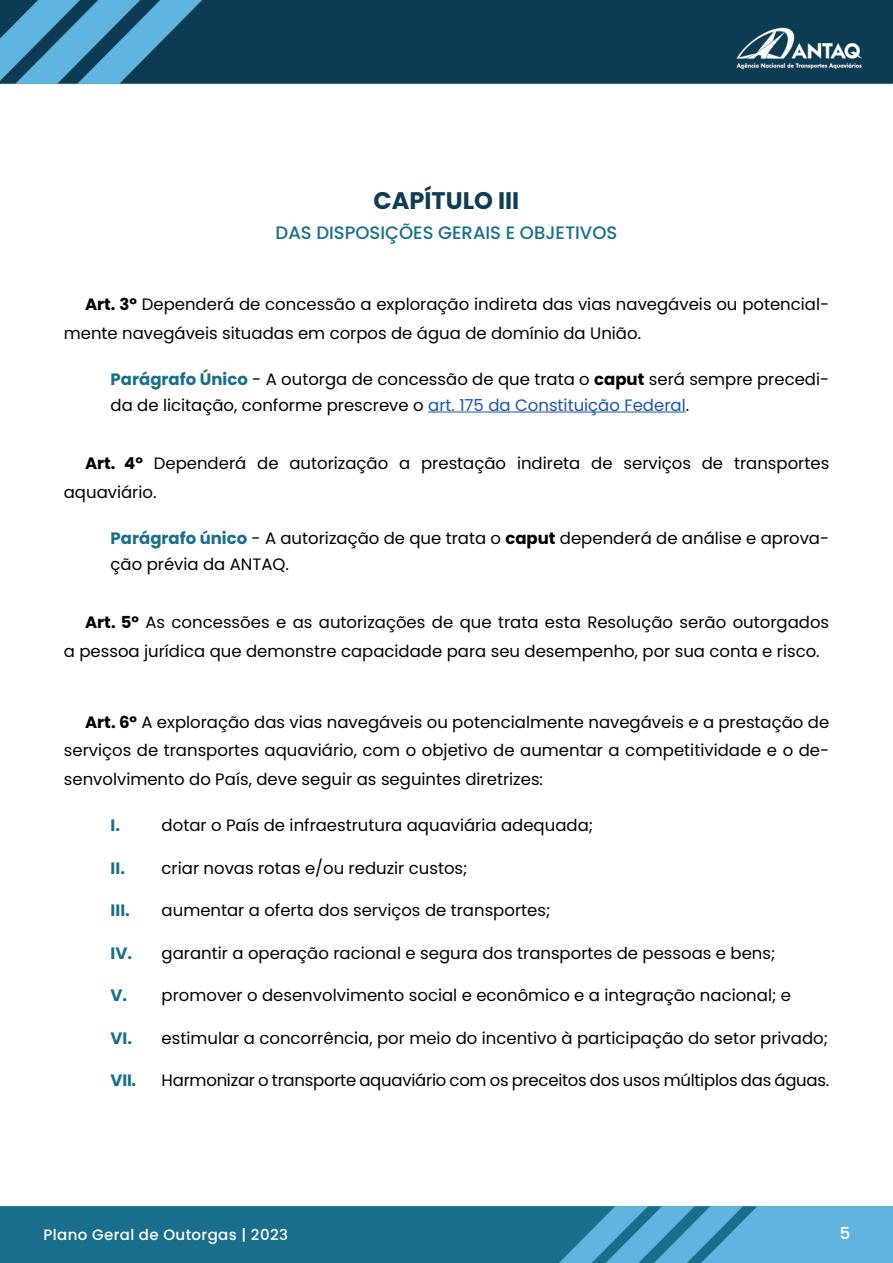
<style>
.page{position:relative;width:893px;height:1263px;background:#fff}
.page>*{position:absolute;margin:0;border:0;box-sizing:border-box;transform-origin:0 0}
.t1{font:700 24px "Poppins";color:#0d3d52}
.t2{font:500 18px "Poppins";color:#19708b}
.t3{font:16.5px/28.5px "Poppins";color:#000001}
.t4{font:700 16.5px "Poppins";letter-spacing:-.01em;color:#19708b}
.t5{font:500 16.5px "Poppins";color:#fff}
.t6{font:500 15px "Poppins";letter-spacing:.025em;color:#fff}
.s1{font-weight:700}
.s2{font-weight:700;color:#19708b}
.s3{color:#1e56a6}
</style>
<div class="page">
<img style="left:0;top:0;width:893px;height:85px">
<img style="left:0;top:1206px;width:893px;height:57px">
<hr style="left:428px;top:412px;width:258px;height:1px;background:#1e56a6">
<h1 class="t1" style="left:374px;top:187px;width:147px">CAPÍTULO III</h1>
<p class="t2" style="left:276px;top:222px;width:343px">DAS DISPOSIÇÕES GERAIS E OBJETIVOS</p>
<p class="t3" style="left:64px;top:290px;width:767px;text-indent:21px"><span class="s1">Art. 3º</span> Dependerá de concessão a exploração indireta das vias navegáveis ou potencial&shy;mente navegáveis situadas em corpos de água de domínio da União.</p>
<p class="t3" style="left:111px;top:367px;width:720px;line-height:25.5px"><span class="s2">Parágrafo Único</span> - A outorga de concessão de que trata o <span class="s1">caput</span> será sempre precedi&shy;da de licitação, conforme prescreve o <span class="s3">art. 175 da Constituição Federal</span>.</p>
<p class="t3" style="left:64px;top:449px;width:767px;text-indent:21px"><span class="s1">Art. 4º</span> Dependerá de autorização a prestação indireta de serviços de transportes aquaviário.</p>
<p class="t3" style="left:111px;top:526px;width:720px;line-height:25.5px"><span class="s2">Parágrafo único</span> - A autorização de que trata o <span class="s1">caput</span> dependerá de análise e aprova&shy;ção prévia da ANTAQ.</p>
<p class="t3" style="left:64px;top:608px;width:767px;text-indent:21px"><span class="s1">Art. 5º</span> As concessões e as autorizações de que trata esta Resolução serão outorgados a pessoa jurídica que demonstre capacidade para seu desempenho, por sua conta e risco.</p>
<p class="t3" style="left:64px;top:708px;width:767px;text-align:justify;text-indent:21px"><span class="s1">Art. 6º</span> A exploração das vias navegáveis ou potencialmente navegáveis e a prestação de serviços de transportes aquaviário, com o objetivo de aumentar a competitividade e o de&shy;senvolvimento do País, deve seguir as seguintes diretrizes:</p>
<p class="t4" style="left:111px;top:816px;width:11px">I.</p>
<p class="t3" style="left:162px;top:811px;width:433px">dotar o País de infraestrutura aquaviária adequada;</p>
<p class="t3" style="left:111px;top:854px;width:358px"><span class="s2">II.</span> criar novas rotas e/ou reduzir custos;</p>
<p class="t4" style="left:111px;top:901px;width:21px">III.</p>
<p class="t3" style="left:162px;top:896px;width:390px">aumentar a oferta dos serviços de transportes;</p>
<p class="t3" style="left:111px;top:939px;width:666px"><span class="s2">IV.</span> garantir a operação racional e segura dos transportes de pessoas e bens;</p>
<p class="t3" style="left:111px;top:981px;width:682px"><span class="s2">V.</span> promover o desenvolvimento social e econômico e a integração nacional; e</p>
<p class="t3" style="left:111px;top:1024px;width:719px"><span class="s2">VI.</span> estimular a concorrência, por meio do incentivo à participação do setor privado;</p>
<p class="t4" style="left:111px;top:1071px;width:27px">VII.</p>
<p class="t3" style="left:162px;top:1066px;width:669px">Harmonizar o transporte aquaviário com os preceitos dos usos múltiplos das águas.</p>
<p class="t6" style="left:44px;top:1226px;width:246px">Plano Geral de Outorgas | 2023</p>
<p class="t5" style="left:840px;top:1223px;width:12px">5</p>
</div>
